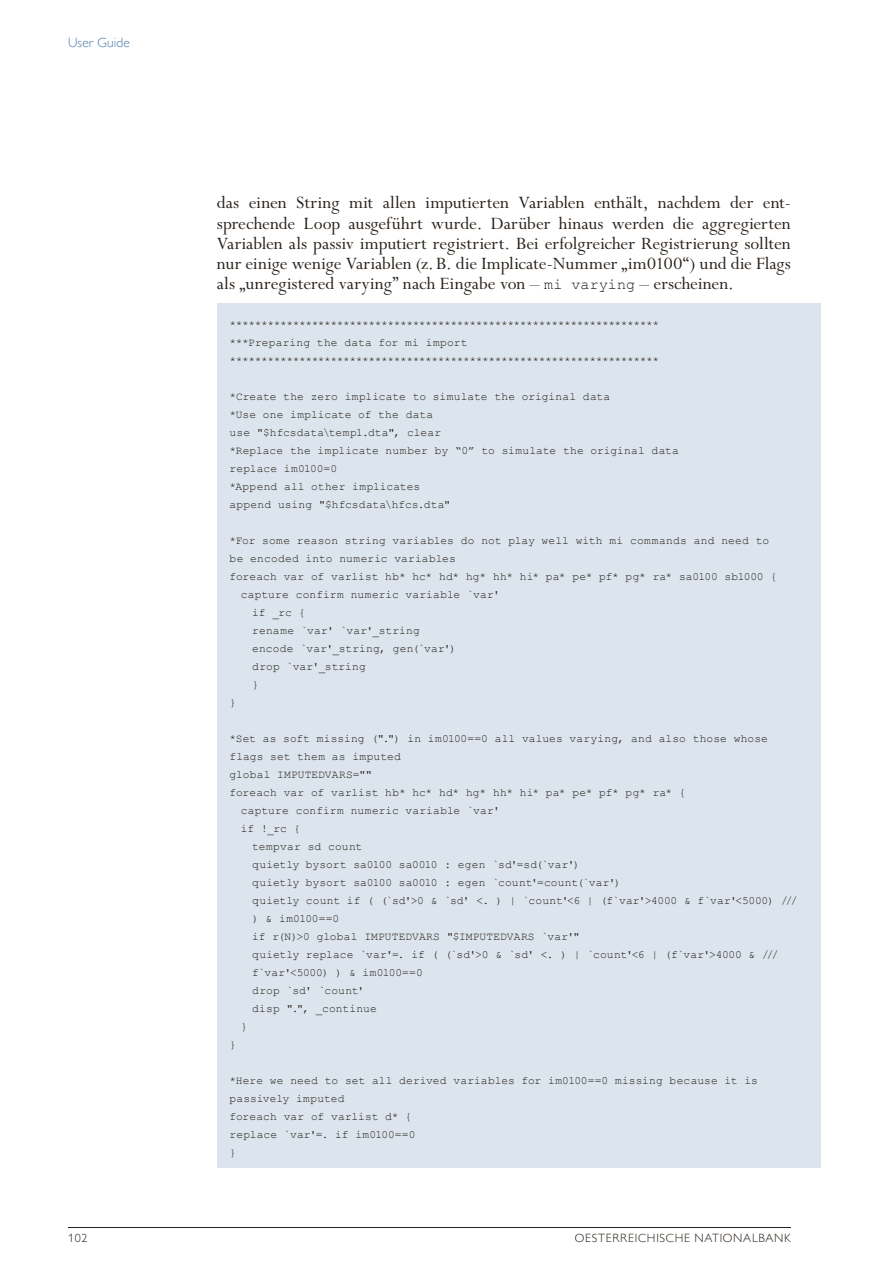
<style>
.page{position:relative;width:893px;height:1263px;background:#fff}
.page>*{position:absolute;margin:0;border:0;box-sizing:border-box;transform-origin:0 0}
.t1{font:19.5px/20.2px "Perpetua Std";color:#29211a;text-align:justify}
.t2{font:300 13.5px "Gill Sans MT Pro";letter-spacing:.01em;color:#4f7fac}
.t3{font:300 12px "Gill Sans MT Pro";letter-spacing:.06em;color:#29211a}
.t4{font:11.25px/18px "Courier New";letter-spacing:.01em;color:#29211a}
.t5{font:11.25px "Courier New";letter-spacing:-.02em;color:#29211a}
.s1{font-family:"Courier New";font-size:15px}
</style>
<div class="page">
<hr style="left:68px;top:1227px;width:723px;height:1px;background:#29211a">
<div style="left:217px;top:303px;width:604px;height:864px;background:#dce5ee"></div>
<p class="t2" style="left:68px;top:35px;width:63px">User Guide</p>
<p class="t1" style="left:217px;top:193px;width:576px">das einen String mit allen imputierten Variablen enthält, nachdem der ent&shy;sprechende Loop ausgeführt wurde. Darüber hinaus werden die aggregierten Variablen als passiv imputiert registriert. Bei erfolgreicher Registrierung sollten nur einige wenige Variablen (z.B. die Implicate-Nummer „im0100“) und die Flags als „unregistered varying” nach Eingabe von – <span class="s1">mi varying</span> – erscheinen.</p>
<p class="t4" style="left:230px;top:315px;width:431px">******************************************************************** ***Preparing the data for mi import ********************************************************************</p>
<p class="t4" style="left:230px;top:387px;width:451px">*Create the zero implicate to simulate the original data<br>*Use one implicate of the data<br>use "$hfcsdata\temp1.dta", clear<br>*Replace the implicate number by “0” to simulate the original data replace im0100=0<br>*Append all other implicates<br>append using "$hfcsdata\hfcs.dta"</p>
<p class="t4" style="left:230px;top:531px;width:541px">*For some reason string variables do not play well with mi commands and need to</p>
<p class="t4" style="left:230px;top:549px;width:228px">be encoded into numeric variables</p>
<p class="t4" style="left:230px;top:567px;width:549px">foreach var of varlist hb* hc* hd* hg* hh* hi* pa* pe* pf* pg* ra* sa0100 sb1000 {</p>
<p class="t4" style="left:241px;top:585px;width:260px">capture confirm numeric variable `var'</p>
<p class="t4" style="left:252px;top:603px;width:55px">if _rc {</p>
<p class="t4" style="left:252px;top:621px;width:169px">rename `var' `var'_string</p>
<p class="t4" style="left:252px;top:639px;width:206px">encode `var'_string, gen(`var')</p>
<p class="t4" style="left:252px;top:657px;width:115px">drop `var'_string</p>
<p class="t4" style="left:252px;top:675px;width:8px">}</p>
<p class="t4" style="left:230px;top:693px;width:8px">}</p>
<p class="t4" style="left:230px;top:729px;width:540px">*Set as soft missing (".") in im0100==0 all values varying, and also those whose</p>
<p class="t4" style="left:230px;top:747px;width:173px">flags set them as imputed</p>
<p class="t4" style="left:230px;top:765px;width:144px">global IMPUTEDVARS=""</p>
<p class="t4" style="left:230px;top:783px;width:458px">foreach var of varlist hb* hc* hd* hg* hh* hi* pa* pe* pf* pg* ra* {</p>
<p class="t4" style="left:241px;top:801px;width:260px">capture confirm numeric variable `var'</p>
<p class="t4" style="left:241px;top:819px;width:61px">if !_rc {</p>
<p class="t4" style="left:252px;top:837px;width:112px">tempvar sd count</p>
<p class="t4" style="left:252px;top:855px;width:329px">quietly bysort sa0100 sa0010 : egen `sd'=sd(`var')</p>
<p class="t4" style="left:252px;top:873px;width:370px">quietly bysort sa0100 sa0010 : egen `count'=count(`var')</p>
<p class="t4" style="left:252px;top:891px;width:547px">quietly count if ( (`sd'&gt;0 &amp; `sd' &lt;. ) | `count'&lt;6 | (f`var'&gt;4000 &amp; f`var'&lt;5000) ///</p>
<p class="t4" style="left:252px;top:909px;width:89px">) &amp; im0100==0</p>
<p class="t4" style="left:252px;top:927px;width:329px">if r(N)&gt;0 global IMPUTEDVARS "$IMPUTEDVARS `var'"</p>
<p class="t4" style="left:252px;top:945px;width:528px">quietly replace `var'=. if ( (`sd'&gt;0 &amp; `sd' &lt;. ) | `count'&lt;6 | (f`var'&gt;4000 &amp; ///</p>
<p class="t5" style="left:252px;top:965px;width:172px">f`var'&lt;5000) ) &amp; im0100==0</p>
<p class="t4" style="left:252px;top:981px;width:114px">drop `sd' `count'</p>
<p class="t4" style="left:252px;top:999px;width:126px">disp ".", _continue</p>
<p class="t4" style="left:241px;top:1017px;width:8px">}</p>
<p class="t4" style="left:230px;top:1035px;width:8px">}</p>
<p class="t4" style="left:230px;top:1071px;width:530px">*Here we need to set all derived variables for im0100==0 missing because it is passively imputed<br>foreach var of varlist d* {<br>replace `var'=. if im0100==0<br>}</p>
<p class="t3" style="left:68px;top:1231px;width:21px">102</p>
<p class="t3" style="left:575px;top:1231px;width:218px">OESTERREICHISCHE NATIONALBANK</p>
</div>
